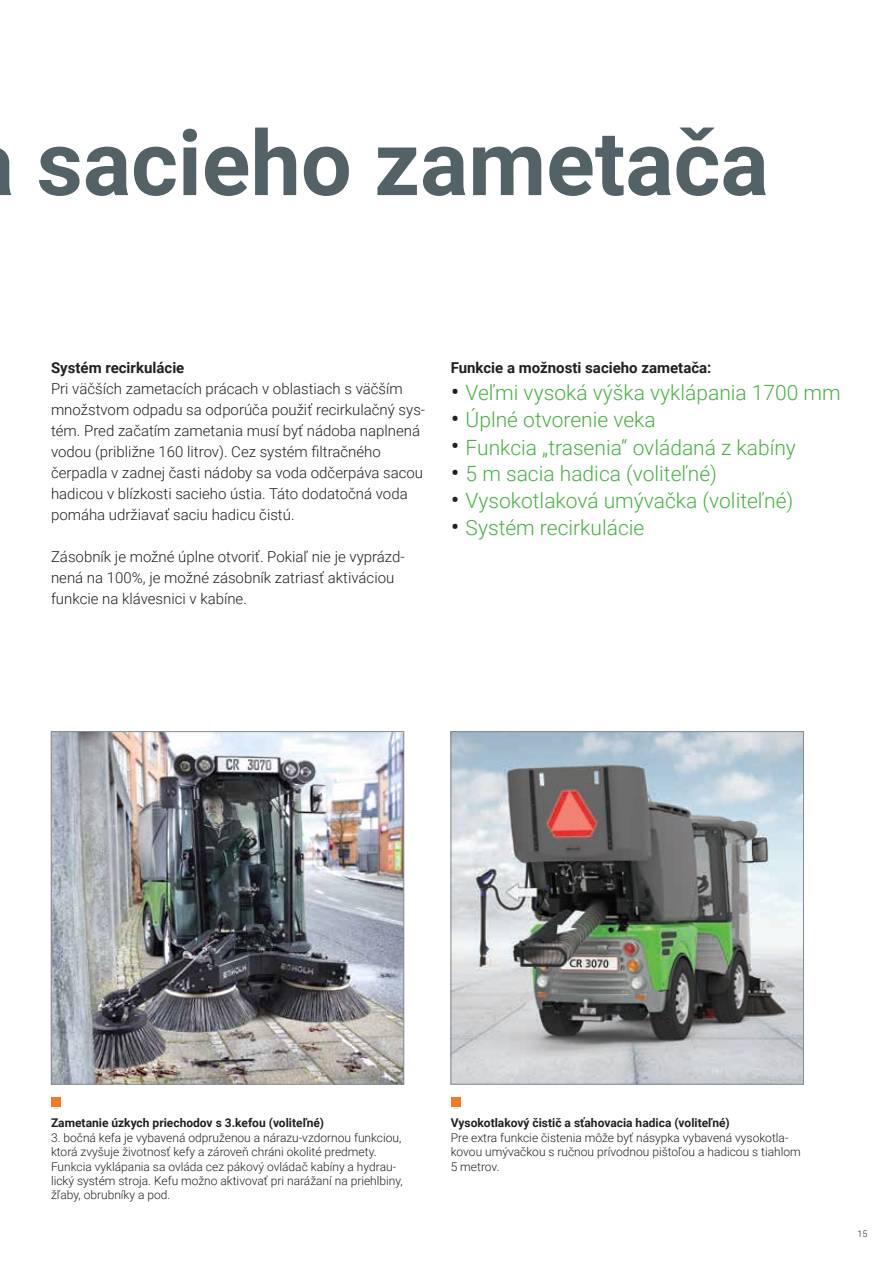
<style>
.page{position:relative;width:893px;height:1263px;background:#fff}
.page>*{position:absolute;margin:0;border:0;box-sizing:border-box;transform-origin:0 0}
.t1{font:700 90px "Roboto";color:#526267}
.t2{font:300 21px "Roboto";color:#49b045}
.t3{font:300 15px/21px "Roboto";color:#231f20}
.t4{font:700 15px "Roboto";color:#231f20}
.t5{font:300 12px/14.4px "Roboto";color:#231f20}
.t6{font:700 12px "Roboto";color:#231f20}
.t7{font:300 9px "Roboto";color:#231f20}
.s1{font-size:27px;color:#231f20}
</style>
<div class="page">
<img style="left:53px;top:733px;width:349px;height:349px">
<div style="left:51px;top:731px;width:353px;height:353px;border:1px solid #818d91"></div>
<img style="left:453px;top:733px;width:349px;height:349px">
<div style="left:451px;top:731px;width:353px;height:353px;border:1px solid #818d91"></div>
<div style="left:51px;top:1097px;width:10px;height:10px;background:#f47921"></div>
<div style="left:451px;top:1097px;width:10px;height:10px;background:#f47921"></div>
<h1 class="t1" style="left:37px;top:100px;width:734px">sacieho zametača</h1>
<p class="t4" style="left:51px;top:357px;width:135px">Systém recirkulácie</p>
<p class="t3" style="left:51px;top:377px;width:376px">Pri väčších zametacích prácach v oblastiach s väčším množstvom odpadu sa odporúča použiť recirkulačný sys&shy;tém. Pred začatím zametania musí byť nádoba naplnená vodou (približne 160 litrov). Cez systém filtračného čerpadla v zadnej časti nádoby sa voda odčerpáva sacou hadicou v blízkosti sacieho ústia. Táto dodatočná voda pomáha udržiavať saciu hadicu čistú.</p>
<p class="t3" style="left:51px;top:545px;width:355px">Zásobník je možné úplne otvoriť. Pokiaľ nie je vyprázd&shy;nená na 100%, je možné zásobník zatriasť aktiváciou funkcie na klávesnici v kabíne.</p>
<p class="t4" style="left:451px;top:357px;width:262px">Funkcie a možnosti sacieho zametača:</p>
<h2 class="t2" style="left:451px;top:377px;width:392px"><span class="s1">•</span> Veľmi vysoká výška vyklápania 1700 mm</h2>
<h2 class="t2" style="left:451px;top:404px;width:206px"><span class="s1">•</span> Úplné otvorenie veka</h2>
<h2 class="t2" style="left:451px;top:433px;width:347px"><span class="s1">•</span> Funkcia „trasenia“ ovládaná z kabíny</h2>
<h2 class="t2" style="left:451px;top:458px;width:268px"><span class="s1">•</span> 5 m sacia hadica (voliteľné)</h2>
<h2 class="t2" style="left:451px;top:485px;width:344px"><span class="s1">•</span> Vysokotlaková umývačka (voliteľné)</h2>
<h2 class="t2" style="left:451px;top:512px;width:195px"><span class="s1">•</span> Systém recirkulácie</h2>
<p class="t6" style="left:51px;top:1115px;width:275px">Zametanie úzkych priechodov s 3.kefou (voliteľné)</p>
<p class="t5" style="left:51px;top:1130px;width:353px">3. bočná kefa je vybavená odpruženou a nárazu-vzdornou funkciou, ktorá zvyšuje životnosť kefy a zároveň chráni okolité predmety.<br>Funkcia vyklápania sa ovláda cez pákový ovládač kabíny a hydrau&shy;lický systém stroja. Kefu možno aktivovať pri narážaní na priehlbiny, žľaby, obrubníky a pod.</p>
<p class="t6" style="left:451px;top:1115px;width:281px">Vysokotlakový čistič a sťahovacia hadica (voliteľné)</p>
<p class="t5" style="left:451px;top:1130px;width:352px">Pre extra funkcie čistenia môže byť násypka vybavená vysokotla&shy;kovou umývačkou s ručnou prívodnou pištoľou a hadicou s tiahlom<br>5 metrov.</p>
<p class="t7" style="left:857px;top:1228px;width:11px">15</p>
</div>
